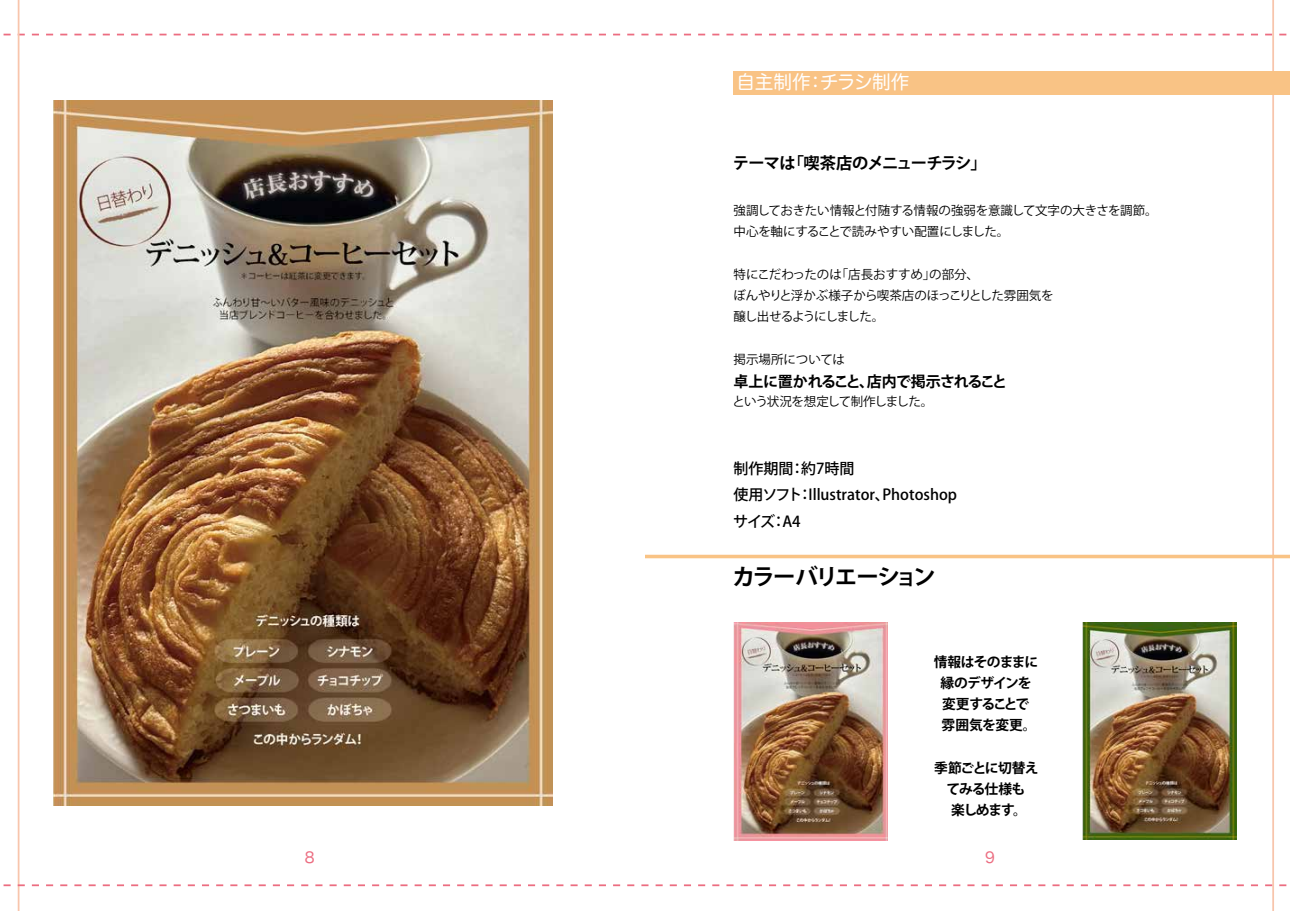
<style>
.page{position:relative;width:1290px;height:911px;background:#fff}
.page>*{position:absolute;margin:0;border:0;box-sizing:border-box;transform-origin:0 0}
.t1{font:700 22.5px "Koz Go Pro";letter-spacing:-.11em;color:#000}
.t2{font:18.75px "Hira Maru Pro W4";letter-spacing:-.03em;color:#fff}
.t3{font:700 16.25px "Koz Go Pro";letter-spacing:-.05em;color:#000}
.t4{font:500 15px/26.2px "Koz Go Pro";color:#000}
.t5{font:700 15px "Koz Go Pro";letter-spacing:-.05em;color:#000}
.t6{font:15px "Hira Maru Pro W4";color:#ec6d81}
.t7{font:700 13.75px/21.2px "Koz Go Pro";letter-spacing:-.065em;color:#000;text-align:center}
.t8{font:12.5px/21.2px "Koz Go Pro";letter-spacing:-.02em;color:#000}
.t9{font:12.5px "Koz Go Pro";letter-spacing:-.08em;color:#000}
.t10{font:12.5px "Koz Go Pro";color:#000}
</style>
<div class="page">
<svg style="left:3px;top:34px;width:1284px;height:1px"></svg>
<hr style="left:18px;top:0;width:1px;height:911px;background:#f8c5ac">
<hr style="left:1272px;top:0;width:2px;height:911px;background:#f8c5ac">
<svg style="left:3px;top:884px;width:1284px;height:2px"></svg>
<img style="left:53px;top:100px;width:500px;height:705px">
<div style="left:734px;top:71px;width:556px;height:24px;background:#f9c385"></div>
<img style="left:1082px;top:623px;width:154px;height:216px">
<img style="left:733px;top:622px;width:155px;height:218px">
<hr style="left:645px;top:555px;width:645px;height:3px;background:#f9c385">
<h2 class="t2" style="left:736px;top:66px;width:175px">自主制作：チラシ制作</h2>
<h3 class="t3" style="left:733px;top:152px;width:255px">テーマは「喫茶店のメニューチラシ」</h3>
<p class="t8" style="left:733px;top:200px;width:425px">強調しておきたい情報と付随する情報の強弱を意識して文字の大きさを調節。中心を軸にすることで読みやすい配置にしました。</p>
<p class="t8" style="left:733px;top:264px;width:322px">特にこだわったのは「店長おすすめ」の部分、<br>ぼんやりと浮かぶ様子から喫茶店のほっこりとした雰囲気を醸し出せるようにしました。</p>
<p class="t10" style="left:733px;top:351px;width:113px">掲示場所については</p>
<p class="t5" style="left:733px;top:372px;width:275px">卓上に置かれること、店内で掲示されること</p>
<p class="t9" style="left:732px;top:393px;width:202px">という状況を想定して制作しました。</p>
<p class="t4" style="left:733px;top:456px;width:225px">制作期間：約7時間<br>使用ソフト：Illustrator、Photoshopサイズ：A4</p>
<h1 class="t1" style="left:732px;top:562px;width:205px">カラーバリエーション</h1>
<p class="t7" style="left:934px;top:652px;width:106px">情報はそのままに縁のデザインを変更することで<br>雰囲気を変更。</p>
<p class="t7" style="left:934px;top:758px;width:106px">季節ごとに切替えてみる仕様も<br>楽しめます。</p>
<p class="t6" style="left:305px;top:844px;width:26px">8　</p>
<p class="t6" style="left:985px;top:844px;width:26px">9　</p>
</div>
